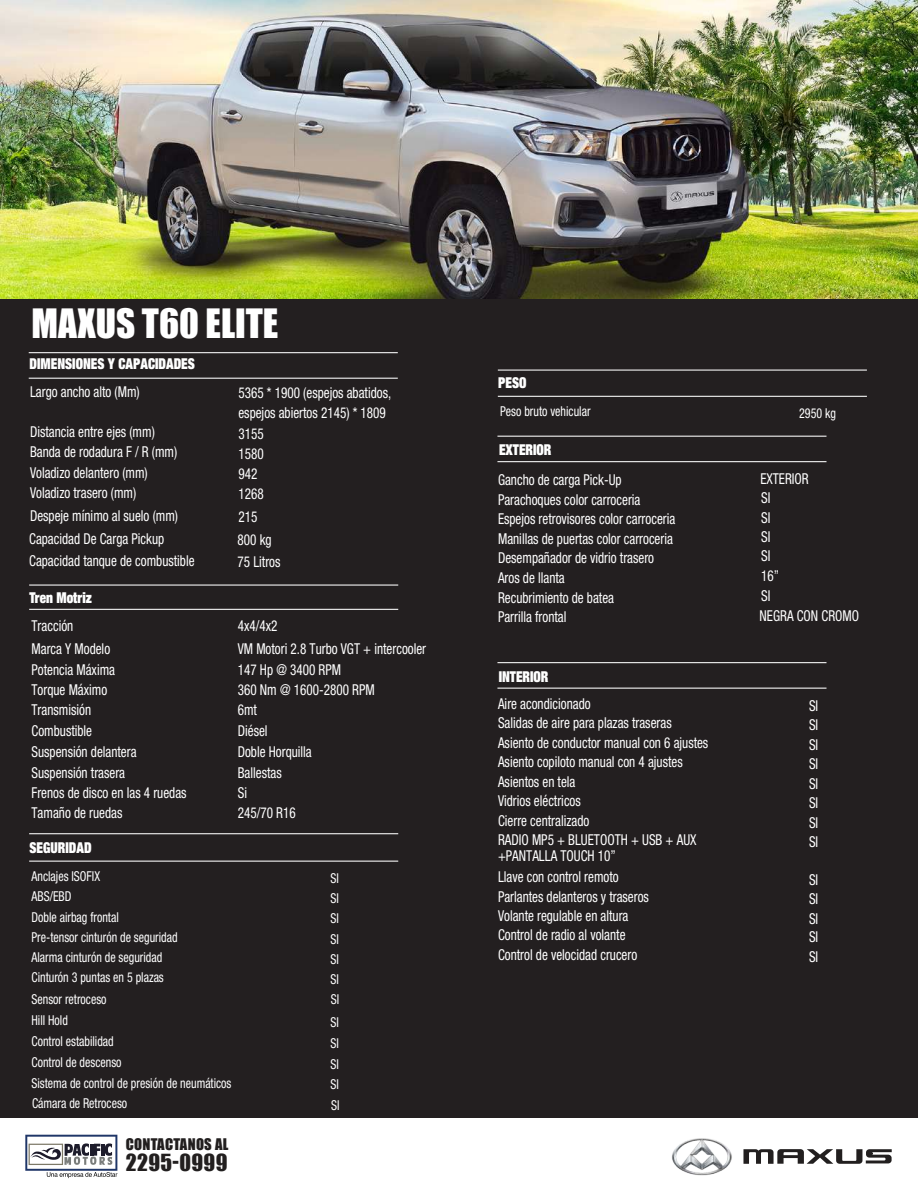
<style>
.page{position:relative;width:918px;height:1188px;background:#231f20}
.page>*{position:absolute;margin:0;border:0;box-sizing:border-box;transform-origin:0 0}
.t1{font:37.2px "Impact";color:#fff}
.t2{font:21.75px "Impact";letter-spacing:.02em;color:#221f1f}
.t3{font:condensed 15px/20.2px "Helvetica Neue";color:#fff;scale:.88 1}
.t4{font:900 expanded 15px "Helvetica Neue";color:#fff;scale:.88 1}
.t5{font:14.7px "Impact";letter-spacing:.02em;color:#221f1f}
.t6{font:condensed 13.65px/20.1px "Helvetica Neue";color:#fff;text-align:justify;scale:.88 1}
</style>
<div class="page">
<hr style="left:29px;top:378px;width:369px;height:1px;background:#fff">
<hr style="left:497px;top:461px;width:330px;height:1px;background:#fff">
<hr style="left:29px;top:352px;width:369px;height:1px;background:#fff">
<hr style="left:497px;top:436px;width:330px;height:1px;background:#fff">
<hr style="left:497px;top:688px;width:330px;height:1px;background:#fff">
<hr style="left:497px;top:662px;width:330px;height:1px;background:#fff">
<hr style="left:29px;top:609px;width:369px;height:1px;background:#fff">
<hr style="left:29px;top:585px;width:369px;height:1px;background:#fff">
<hr style="left:29px;top:861px;width:369px;height:1px;background:#fff">
<hr style="left:29px;top:833px;width:369px;height:1px;background:#fff">
<hr style="left:498px;top:396px;width:369px;height:1px;background:#fff">
<hr style="left:498px;top:370px;width:369px;height:1px;background:#fff">
<img style="left:0;top:0;width:918px;height:299px">
<div style="left:0;top:1118px;width:918px;height:70px;background:#fff"></div>
<svg style="left:743px;top:1149px;width:149px;height:15px"></svg>
<img style="left:672px;top:1138px;width:60px;height:38px">
<svg style="left:25px;top:1135px;width:92px;height:43px"></svg>
<h1 class="t1" style="left:32px;top:294px;width:248px">MAXUS T60 ELITE</h1>
<p class="t4" style="left:30px;top:354px;width:190px">DIMENSIONES Y CAPACIDADES</p>
<p class="t3" style="left:30px;top:381px;width:126px">Largo ancho alto (Mm)</p>
<p class="t3" style="left:30px;top:421px;width:169px">Distancia entre ejes (mm)<br>Banda de rodadura F / R (mm)<br>Voladizo delantero (mm)<br>Voladizo trasero (mm)</p>
<p class="t3" style="left:30px;top:506px;width:170px">Despeje mínimo al suelo (mm)</p>
<p class="t3" style="left:238px;top:383px;width:175px">5365 * 1900 (espejos abatidos, espejos abiertos 2145) * 1809<br>3155<br>1580<br>942<br>1268</p>
<p class="t3" style="left:238px;top:506px;width:23px">215</p>
<p class="t3" style="left:29px;top:528px;width:155px">Capacidad De Carga Pickup</p>
<p class="t3" style="left:238px;top:529px;width:40px">800 kg</p>
<p class="t3" style="left:29px;top:551px;width:189px">Capacidad tanque de combustible</p>
<p class="t3" style="left:238px;top:551px;width:50px">75 Litros</p>
<p class="t4" style="left:30px;top:588px;width:72px">Tren Motriz</p>
<p class="t3" style="left:32px;top:616px;width:49px">Tracción</p>
<p class="t3" style="left:238px;top:616px;width:47px">4x4/4x2</p>
<p class="t3" style="left:238px;top:659px;width:157px">147 Hp @ 3400 RPM<br>360 Nm @ 1600-2800 RPM<br>6mt</p>
<p class="t3" style="left:238px;top:742px;width:86px">Doble Horquilla</p>
<p class="t3" style="left:238px;top:639px;width:216px">VM Motori 2.8 Turbo VGT + intercooler</p>
<p class="t3" style="left:32px;top:639px;width:96px">Marca Y Modelo<br>Potencia Máxima<br>Torque Máximo<br>Transmisión</p>
<p class="t3" style="left:32px;top:742px;width:178px">Suspensión delantera<br>Suspensión trasera<br>Frenos de disco en las 4 ruedas<br>Tamaño de ruedas</p>
<p class="t3" style="left:32px;top:721px;width:70px">Combustible</p>
<p class="t3" style="left:238px;top:721px;width:35px">Diésel</p>
<p class="t3" style="left:238px;top:762px;width:67px">Ballestas<br>Si<br>245/70 R16</p>
<p class="t4" style="left:29px;top:838px;width:72px">SEGURIDAD</p>
<p class="t6" style="left:32px;top:866px;width:168px;text-align:left">Anclajes ISOFIX<br>ABS/EBD<br>Doble airbag frontal<br>Pre-tensor cinturón de seguridad<br>Alarma cinturón de seguridad<br>Cinturón 3 puntas en 5 plazas<br>Sensor retroceso</p>
<p class="t6" style="left:331px;top:868px;width:12px">SI SI SI SI SI SI SI</p>
<p class="t6" style="left:31px;top:1010px;width:43px">Hill Hold</p>
<p class="t6" style="left:330px;top:1012px;width:11px">SI</p>
<p class="t6" style="left:31px;top:1031px;width:95px">Control estabilidad</p>
<p class="t6" style="left:330px;top:1033px;width:11px">SI</p>
<p class="t6" style="left:31px;top:1073px;width:229px">Sistema de control de presión de neumáticos</p>
<p class="t6" style="left:330px;top:1075px;width:11px">SI</p>
<p class="t6" style="left:31px;top:1052px;width:104px">Control de descenso</p>
<p class="t6" style="left:330px;top:1054px;width:11px">SI</p>
<p class="t6" style="left:32px;top:1093px;width:110px">Cámara de Retroceso</p>
<p class="t6" style="left:331px;top:1095px;width:11px">SI</p>
<p class="t5" style="left:126px;top:1133px;width:104px">CONTACTANOS AL</p>
<h2 class="t2" style="left:126px;top:1145px;width:103px">2295-0999</h2>
<p class="t4" style="left:498px;top:373px;width:34px">PESO</p>
<p class="t6" style="left:500px;top:401px;width:104px">Peso bruto vehicular</p>
<p class="t6" style="left:799px;top:403px;width:43px">2950 kg</p>
<p class="t4" style="left:499px;top:440px;width:61px">EXTERIOR</p>
<p class="t3" style="left:498px;top:470px;width:203px;line-height:19.6px">Gancho de carga Pick-Up<br>Parachoques color carroceria<br>Espejos retrovisores color carroceria<br>Manillas de puertas color carroceria<br>Desempañador de vidrio trasero<br>Aros de llanta<br>Recubrimiento de batea<br>Parrilla frontal</p>
<p class="t4" style="left:499px;top:667px;width:58px">INTERIOR</p>
<p class="t3" style="left:498px;top:693px;width:240px;line-height:19.5px">Aire acondicionado<br>Salidas de aire para plazas traseras<br>Asiento de conductor manual con 6 ajustes<br>Asiento copiloto manual con 4 ajustes<br>Asientos en tela<br>Vidrios eléctricos<br>Cierre centralizado<br>RADIO MP5 + BLUETOOTH + USB + AUX</p>
<p class="t3" style="left:498px;top:845px;width:139px;line-height:21.6px">+PANTALLA TOUCH 10”<br>Llave con control remoto</p>
<p class="t3" style="left:498px;top:887px;width:173px;line-height:18.9px">Parlantes delanteros y traseros<br>Volante regulable en altura<br>Control de radio al volante</p>
<p class="t3" style="left:760px;top:468px;width:57px;line-height:19.6px">EXTERIOR<br>SI<br>SI<br>SI<br>SI<br>16”<br>SI</p>
<p class="t3" style="left:760px;top:605px;width:115px">NEGRA CON CROMO</p>
<p class="t3" style="left:809px;top:696px;width:12px;line-height:19.5px;text-align:justify">SI SI SI SI SI SI SI SI</p>
<p class="t3" style="left:809px;top:870px;width:12px;line-height:19.5px;text-align:justify">SI SI SI</p>
<p class="t3" style="left:809px;top:927px;width:12px">SI</p>
<p class="t3" style="left:498px;top:944px;width:160px">Control de velocidad crucero</p>
<p class="t3" style="left:809px;top:946px;width:12px">SI</p>
</div>
